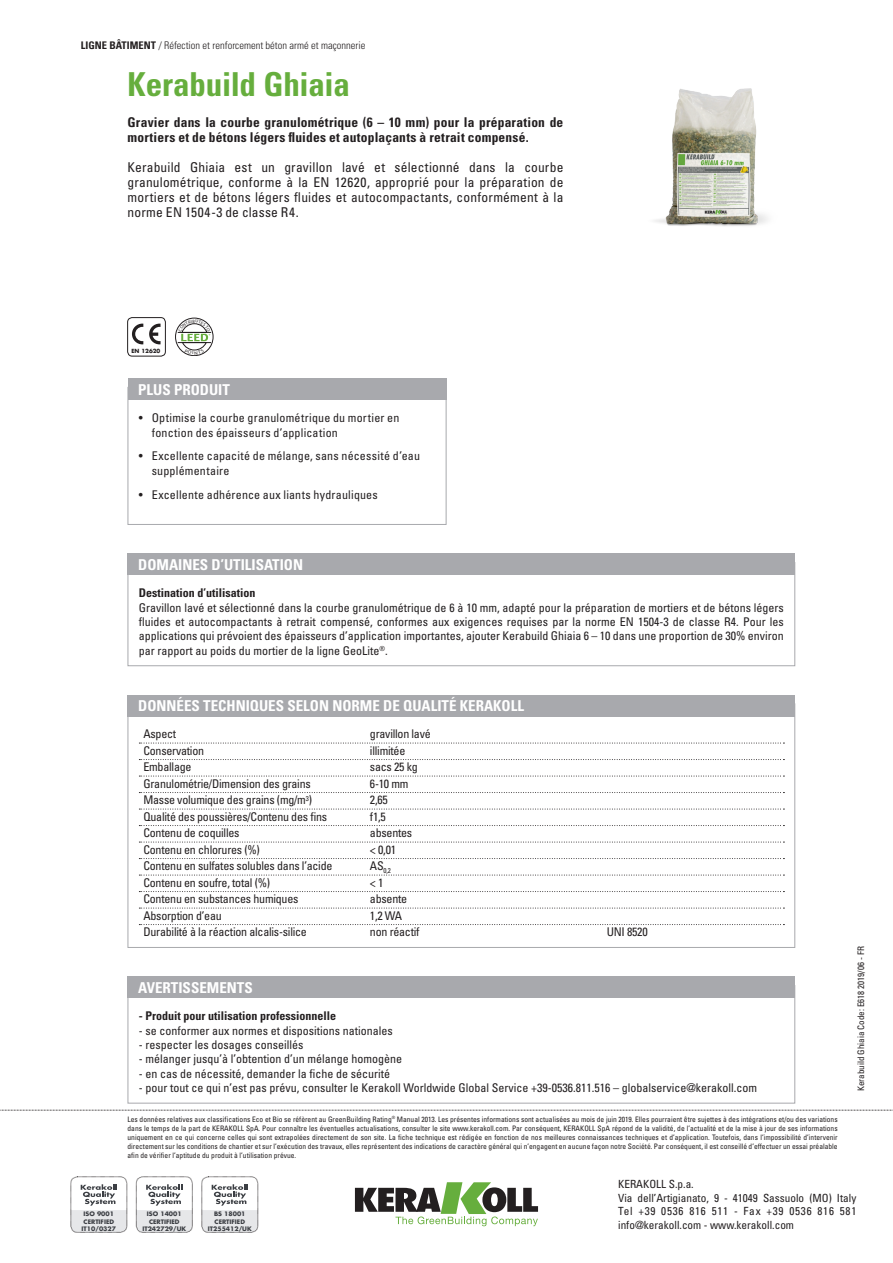
<style>
.page{position:relative;width:893px;height:1263px;background:#fff}
.page>*{position:absolute;margin:0;border:0;box-sizing:border-box;transform-origin:0 0}
.notag_nome_prod_-_2{font:700 condensed 33px "Univers LT Std";letter-spacing:-.01em;color:#66ae3d}
._2011_eco_titolo_box{font:700 condensed 15px "Univers LT Std";color:#fff}
.descr_prod_2_-_2011{font:condensed 13.5px/15px "Univers LT Std";letter-spacing:.015em;color:#231f20;text-align:justify}
.descr_prod_1_-_2011o{font:700 condensed 13.5px/15px "Univers LT Std";letter-spacing:.015em;color:#231f20}
.eco_testo_box{font:condensed 12px/14.4px "Univers LT Std";letter-spacing:.015em;color:#231f20}
.eco_tabella_prestazi{font:condensed 12px "Univers LT Std";letter-spacing:-.02em;color:#231f20}
.eco_elenco_puntato_b{font:condensed 12px "Univers LT Std";color:#231f20}
.eco_bold_interno_box{font:700 condensed 12px "Univers LT Std";color:#231f20}
.eco_bold_interno_box-2{font:condensed 12px "Univers LT Std";color:#231f20}
.t1{font:condensed 11.25px/13.5px "Univers LT Std";color:#231f20}
.titoli_sezioni{font:300 condensed 10.5px "Univers LT Std";color:#231f20}
.notag_eco_codice_sc{font:condensed 9px "Univers LT Std";color:#231f20}
.t2{font:condensed 7.5px/9px "Univers LT Std";color:#231f20;text-align:justify}
.eco_tabella_prestazi-2{font:condensed 6.9px "Univers LT Std";color:#231f20}
.t3{font:700 6px/7.2px "Futura Std";color:#3c3f44;text-align:center}
.t4{font:700 5.55px "Futura Std";color:#231f20}
.s1{font-weight:700}
</style>
<div class="page">
<svg style="left:0;top:1110px;width:893px;height:1px"></svg>
<svg style="left:355px;top:1182px;width:183px;height:44px"></svg>
<div style="left:71px;top:1176px;width:56px;height:56px;border:1px dashed #231f20;border-radius:7px"></div>
<svg style="left:71px;top:1184px;width:56px;height:48px"></svg>
<div style="left:136px;top:1176px;width:56px;height:56px;border:1px dashed #231f20;border-radius:7px"></div>
<svg style="left:136px;top:1184px;width:56px;height:48px"></svg>
<div style="left:202px;top:1176px;width:56px;height:56px;border:1px dashed #231f20;border-radius:7px"></div>
<svg style="left:202px;top:1184px;width:56px;height:48px"></svg>
<img style="left:654px;top:88px;width:114px;height:138px">
<div style="left:175px;top:318px;width:38px;height:38px;border:1px solid #231f20;border-radius:50%"></div>
<hr style="left:178px;top:342px;width:33px;height:1px;background:#231f20">
<hr style="left:178px;top:332px;width:33px;height:1px;background:#231f20">
<div style="left:128px;top:317px;width:37px;height:39px;border:1px solid #231f20;border-radius:5px"></div>
<svg style="left:132px;top:324px;width:11px;height:20px"></svg>
<svg style="left:149px;top:324px;width:12px;height:20px"></svg>
<div style="left:128px;top:562px;width:667px;height:104px;border:1px solid #a8a9ad"></div>
<div style="left:128px;top:554px;width:667px;height:21px;background:#a8a9ad"></div>
<div style="left:128px;top:387px;width:318px;height:138px;border:1px solid #a8a9ad"></div>
<div style="left:128px;top:378px;width:318px;height:22px;background:#a8a9ad"></div>
<svg style="left:139px;top:743px;width:645px;height:1px"></svg>
<svg style="left:139px;top:759px;width:645px;height:1px"></svg>
<svg style="left:139px;top:776px;width:645px;height:1px"></svg>
<svg style="left:139px;top:792px;width:645px;height:1px"></svg>
<svg style="left:139px;top:809px;width:645px;height:1px"></svg>
<svg style="left:139px;top:825px;width:645px;height:1px"></svg>
<svg style="left:139px;top:842px;width:645px;height:1px"></svg>
<svg style="left:139px;top:858px;width:645px;height:1px"></svg>
<svg style="left:139px;top:875px;width:645px;height:1px"></svg>
<svg style="left:139px;top:891px;width:645px;height:1px"></svg>
<svg style="left:139px;top:908px;width:645px;height:1px"></svg>
<svg style="left:139px;top:924px;width:645px;height:1px"></svg>
<div style="left:128px;top:695px;width:667px;height:21px;background:#a8a9ad"></div>
<div style="left:128px;top:985px;width:667px;height:118px;border:1px solid #a8a9ad"></div>
<div style="left:128px;top:977px;width:667px;height:21px;background:#a8a9ad"></div>
<svg style="left:178px;top:319px;width:32px;height:36px"></svg>
<p class="titoli_sezioni" style="left:81px;top:39px;width:286px"><span class="s1">LIGNE BÂTIMENT</span> / Réfection et renforcement béton armé et maçonnerie</p>
<p class="notag_nome_prod_-_2" style="left:128px;top:64px;width:224px">Kerabuild Ghiaia</p>
<p class="descr_prod_1_-_2011o" style="left:128px;top:114px;width:437px">Gravier dans la courbe granulométrique (6 – 10 mm) pour la préparation de mortiers et de bétons légers fluides et autoplaçants à retrait compensé.</p>
<p class="descr_prod_2_-_2011" style="left:128px;top:159px;width:437px">Kerabuild Ghiaia est un gravillon lavé et sélectionné dans la courbe granulométrique, conforme à la EN 12620, approprié pour la préparation de mortiers et de bétons légers fluides et autocompactants, conformément à la norme EN 1504-3 de classe R4.</p>
<p class="t4" style="left:132px;top:347px;width:30px">EN 12620</p>
<p class="_2011_eco_titolo_box" style="left:138px;top:380px;width:93px">PLUS PRODUIT</p>
<p class="eco_testo_box" style="left:152px;top:410px;width:249px;line-height:15px;text-indent:-13px">• Optimise la courbe granulométrique du mortier en fonction des épaisseurs d’application</p>
<p class="eco_testo_box" style="left:152px;top:448px;width:270px;line-height:15px;text-indent:-13px">• Excellente capacité de mélange, sans nécessité d’eau supplémentaire</p>
<p class="eco_testo_box" style="left:139px;top:487px;width:240px">• Excellente adhérence aux liants hydrauliques</p>
<p class="_2011_eco_titolo_box" style="left:138px;top:555px;width:166px">DOMAINES D’UTILISATION</p>
<p class="eco_bold_interno_box" style="left:139px;top:585px;width:118px">Destination d’utilisation</p>
<p class="eco_testo_box" style="left:139px;top:600px;width:646px;text-align:justify">Gravillon lavé et sélectionné dans la courbe granulométrique de 6 à 10 mm, adapté pour la préparation de mortiers et de bétons légers fluides et autocompactants à retrait compensé, conformes aux exigences requises par la norme EN 1504-3 de classe R4. Pour les applications qui prévoient des épaisseurs d’application importantes, ajouter Kerabuild Ghiaia 6 – 10 dans une proportion de 30% environ par rapport au poids du mortier de la ligne GeoLite<sup>®</sup>.</p>
<p class="_2011_eco_titolo_box" style="left:138px;top:696px;width:387px">DONNÉES TECHNIQUES SELON NORME DE QUALITÉ KERAKOLL</p>
<p class="eco_tabella_prestazi" style="left:143px;top:726px;width:34px">Aspect</p>
<p class="eco_tabella_prestazi" style="left:370px;top:726px;width:62px">gravillon lavé</p>
<p class="eco_tabella_prestazi" style="left:143px;top:743px;width:62px">Conservation</p>
<p class="eco_tabella_prestazi" style="left:370px;top:743px;width:37px">illimitée</p>
<p class="eco_tabella_prestazi" style="left:143px;top:759px;width:50px">Emballage</p>
<p class="eco_tabella_prestazi" style="left:370px;top:759px;width:49px">sacs 25 kg</p>
<p class="eco_tabella_prestazi" style="left:143px;top:776px;width:169px">Granulométrie/Dimension des grains</p>
<p class="eco_tabella_prestazi" style="left:370px;top:776px;width:40px">6-10 mm</p>
<p class="eco_tabella_prestazi" style="left:143px;top:792px;width:170px">Masse volumique des grains (mg/m<sup>3</sup>)</p>
<p class="eco_tabella_prestazi" style="left:370px;top:792px;width:19px">2,65</p>
<p class="eco_tabella_prestazi" style="left:143px;top:809px;width:185px">Qualité des poussières/Contenu des fins</p>
<p class="eco_tabella_prestazi" style="left:370px;top:809px;width:17px">f1,5</p>
<p class="eco_tabella_prestazi" style="left:143px;top:825px;width:98px">Contenu de coquilles</p>
<p class="eco_tabella_prestazi" style="left:370px;top:825px;width:44px">absentes</p>
<p class="eco_tabella_prestazi" style="left:143px;top:842px;width:118px">Contenu en chlorures (%)</p>
<p class="eco_tabella_prestazi" style="left:370px;top:842px;width:28px">&lt; 0,01</p>
<p class="eco_tabella_prestazi" style="left:143px;top:858px;width:191px">Contenu en sulfates solubles dans l’acide</p>
<p class="eco_tabella_prestazi-2" style="left:370px;top:866px;width:22px"><sup>AS</sup>0,2</p>
<p class="eco_tabella_prestazi" style="left:143px;top:875px;width:128px">Contenu en soufre, total (%)</p>
<p class="eco_tabella_prestazi" style="left:370px;top:875px;width:15px">&lt; 1</p>
<p class="eco_tabella_prestazi" style="left:143px;top:891px;width:157px">Contenu en substances humiques</p>
<p class="eco_tabella_prestazi" style="left:370px;top:891px;width:39px">absente</p>
<p class="eco_tabella_prestazi" style="left:143px;top:908px;width:80px">Absorption d’eau</p>
<p class="eco_tabella_prestazi" style="left:370px;top:908px;width:34px">1,2 WA</p>
<p class="eco_tabella_prestazi" style="left:143px;top:924px;width:165px">Durabilité à la réaction alcalis-silice</p>
<p class="eco_tabella_prestazi" style="left:370px;top:924px;width:51px">non réactif</p>
<p class="eco_tabella_prestazi" style="left:607px;top:924px;width:42px">UNI 8520</p>
<p class="_2011_eco_titolo_box" style="left:138px;top:978px;width:116px">AVERTISSEMENTS</p>
<p class="eco_bold_interno_box" style="left:139px;top:1008px;width:199px">- Produit pour utilisation professionnelle</p>
<p class="eco_elenco_puntato_b" style="left:139px;top:1023px;width:255px">- se conformer aux normes et dispositions nationales</p>
<p class="eco_bold_interno_box-2" style="left:139px;top:1037px;width:166px">- respecter les dosages conseillés</p>
<p class="eco_elenco_puntato_b" style="left:139px;top:1051px;width:265px">- mélanger jusqu’à l’obtention d’un mélange homogène</p>
<p class="eco_elenco_puntato_b" style="left:139px;top:1066px;width:253px">- en cas de nécessité, demander la fiche de sécurité</p>
<p class="eco_elenco_puntato_b" style="left:139px;top:1080px;width:620px">- pour tout ce qui n’est pas prévu, consulter le Kerakoll Worldwide Global Service +39-0536.811.516 – globalservice@kerakoll.com</p>
<p class="t2" style="left:128px;top:1114px;width:712px">Les données relatives aux classifications Eco et Bio se réfèrent au GreenBuilding Rating<sup>®</sup> Manual 2013. Les présentes informations sont actualisées au mois de juin 2019. Elles pourraient être sujettes à des intégrations et/ou des variations dans le temps de la part de KERAKOLL SpA. Pour connaître les éventuelles actualisations, consulter le site www.kerakoll.com. Par conséquent, KERAKOLL SpA répond de la validité, de l’actualité et de la mise à jour de ses informations uniquement en ce qui concerne celles qui sont extrapolées directement de son site. La fiche technique est rédigée en fonction de nos meilleures connaissances techniques et d’application. Toutefois, dans l’impossibilité d’intervenir directement sur les conditions de chantier et sur l’exécution des travaux, elles représentent des indications de caractère général qui n’engagent en aucune façon notre Société. Par conséquent, il est conseillé d’effectuer un essai préalable afin de vérifier l’aptitude du produit à l’utilisation prévue.</p>
<p class="notag_eco_codice_sc" style="left:855px;top:1091px;width:146px;rotate:-90deg">Kerabuild Ghiaia Code: E618 2019/06 - FR</p>
<p class="t3" style="left:82px;top:1210px;width:36px">ISO 9001<br>CERTIFIED<br>IT10/0327</p>
<p class="t3" style="left:142px;top:1210px;width:45px">ISO 14001<br>CERTIFIED<br>IT242729/UK</p>
<p class="t3" style="left:208px;top:1210px;width:45px">BS 18001<br>CERTIFIED<br>IT255412/UK</p>
<h3 class="t1" style="left:618px;top:1177px;width:240px">KERAKOLL S.p.a.<br>Via dell’Artigianato, 9 - 41049 Sassuolo (MO) Italy Tel +39 0536 816 511 - Fax +39 0536 816 581 info@kerakoll.com - www.kerakoll.com</h3>
</div>
